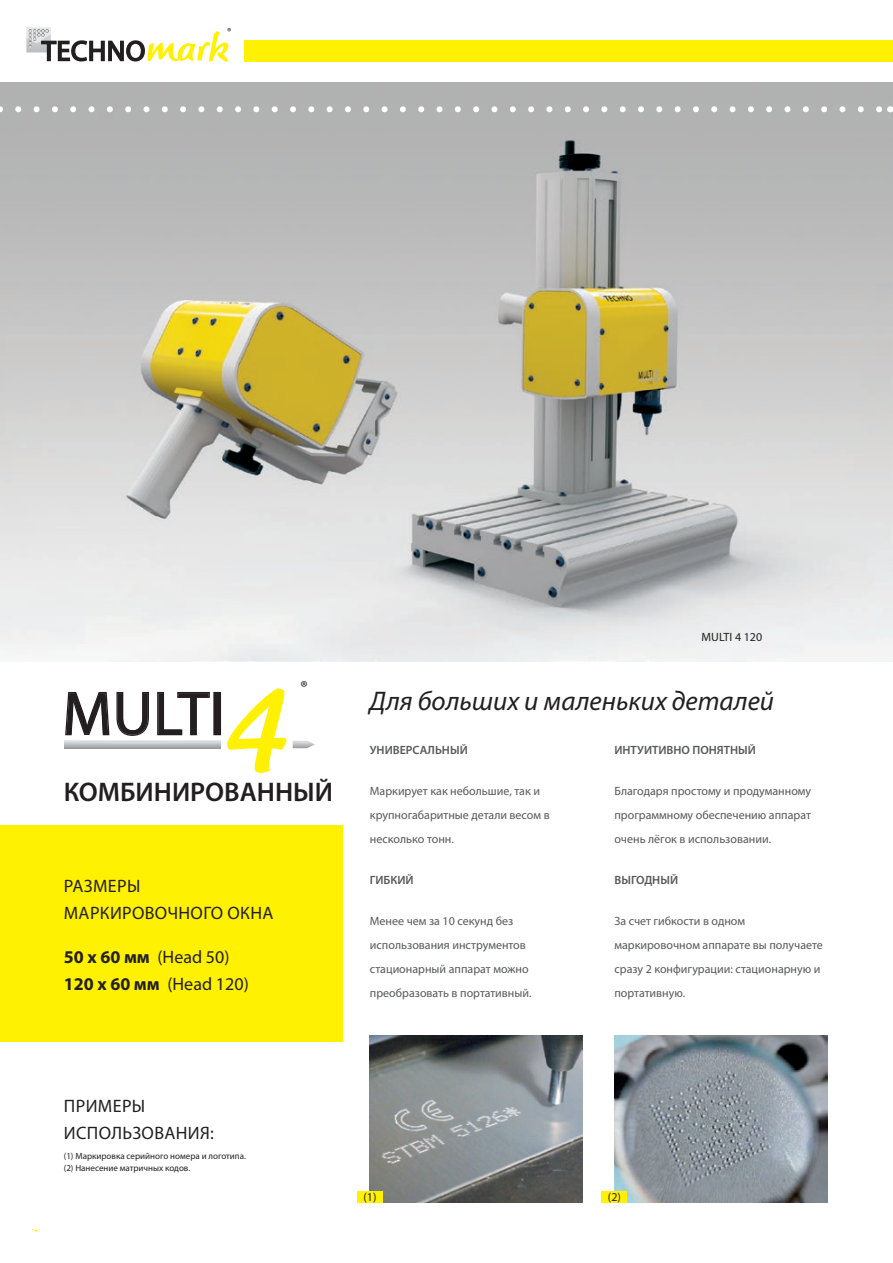
<style>
.page{position:relative;width:893px;height:1263px;background:#fff}
.page>*{position:absolute;margin:0;border:0;box-sizing:border-box;transform-origin:0 0}
.t1{font:italic 27px "Myriad Pro";color:#231f20}
.t2{font:600 27px "Myriad Pro";color:#231f20}
.t3{font:18px/27px "Myriad Pro";letter-spacing:.02em;color:#231f20}
.t4{font:18px/27px "Myriad Pro";color:#231f20}
.t5{font:17.55px "Myriad Pro";color:#231f20}
.t6{font:12px/24px "Myriad Pro";color:#57585a}
.t7{font:600 12px "Myriad Pro";color:#57585a}
.t8{font:12px "Myriad Pro";color:#231f20}
.t9{font:10.2px "Myriad Pro";color:#231f20}
.t10{font:9px/12px "Myriad Pro";color:#231f20}
.s1{font-weight:700}
</style>
<div class="page">
<div style="left:245px;top:40px;width:648px;height:22px;background:#fff101"></div>
<svg style="left:26px;top:27px;width:203px;height:35px"></svg>
<img style="left:0;top:83px;width:893px;height:579px">
<div style="left:0;top:826px;width:343px;height:216px;background:#fff101"></div>
<svg style="left:0;top:106px;width:881px;height:6px"></svg>
<div style="left:65px;top:741px;width:156px;height:7px;background:#b5b6b9"></div>
<svg style="left:293px;top:741px;width:22px;height:7px"></svg>
<svg style="left:227px;top:688px;width:59px;height:85px"></svg>
<svg style="left:64px;top:692px;width:157px;height:52px"></svg>
<div style="left:215px;top:693px;width:5px;height:41px;background:#231f20"></div>
<div style="left:213px;top:692px;width:8px;height:43px;border:1px solid #231f20"></div>
<img style="left:370px;top:1035px;width:213px;height:168px">
<img style="left:614px;top:1035px;width:213px;height:168px">
<div style="left:357px;top:1191px;width:25px;height:12px;background:#fff101"></div>
<div style="left:602px;top:1191px;width:25px;height:12px;background:#fff101"></div>
<svg style="left:31px;top:1229px;width:6px;height:4px"></svg>
<p class="t9" style="left:227px;top:25px;width:6px">®</p>
<h3 class="t5" style="left:301px;top:676px;width:9px">®</h3>
<h1 class="t2" style="left:64px;top:775px;width:271px">КОМБИНИРОВАННЫЙ</h1>
<h2 class="t3" style="left:64px;top:872px;width:211px">РАЗМЕРЫ<br>МАРКИРОВОЧНОГО ОКНА</h2>
<h2 class="t4" style="left:64px;top:943px;width:187px"><span class="s1">50 х 60 мм</span> (Head 50)<br><span class="s1">120 х 60 мм</span> (Head 120)</h2>
<p class="t8" style="left:702px;top:629px;width:62px">MULTI 4 120</p>
<h1 class="t1" style="left:370px;top:684px;width:406px">Для больших и маленьких деталей</h1>
<p class="t7" style="left:370px;top:742px;width:99px">УНИВЕРСАЛЬНЫЙ</p>
<p class="t6" style="left:370px;top:779px;width:181px">Маркирует как небольшие, так и крупногабаритные детали весом в несколько тонн.</p>
<p class="t7" style="left:370px;top:873px;width:45px">ГИБКИЙ</p>
<p class="t6" style="left:370px;top:909px;width:163px">Менее чем за 10 секунд без использования инструментов стационарный аппарат можно преобразовать в портативный.</p>
<p class="t7" style="left:614px;top:742px;width:143px">ИНТУИТИВНО ПОНЯТНЫЙ</p>
<p class="t6" style="left:614px;top:779px;width:198px;text-align:justify">Благодаря простому и продуманному программному обеспечению аппарат очень лёгок в использовании.</p>
<p class="t7" style="left:614px;top:872px;width:65px">ВЫГОДНЫЙ</p>
<p class="t6" style="left:614px;top:909px;width:210px">За счет гибкости в одном маркировочном аппарате вы получаете сразу 2 конфигурации: стационарную и портативную.</p>
<h2 class="t3" style="left:64px;top:1092px;width:151px">ПРИМЕРЫ<br>ИСПОЛЬЗОВАНИЯ:</h2>
<p class="t10" style="left:64px;top:1149px;width:184px">(1) Маркировка серийного номера и логотипа. (2) Нанесение матричных кодов.</p>
<p class="t8" style="left:363px;top:1189px;width:14px">(1)</p>
<p class="t8" style="left:608px;top:1189px;width:14px">(2)</p>
</div>
